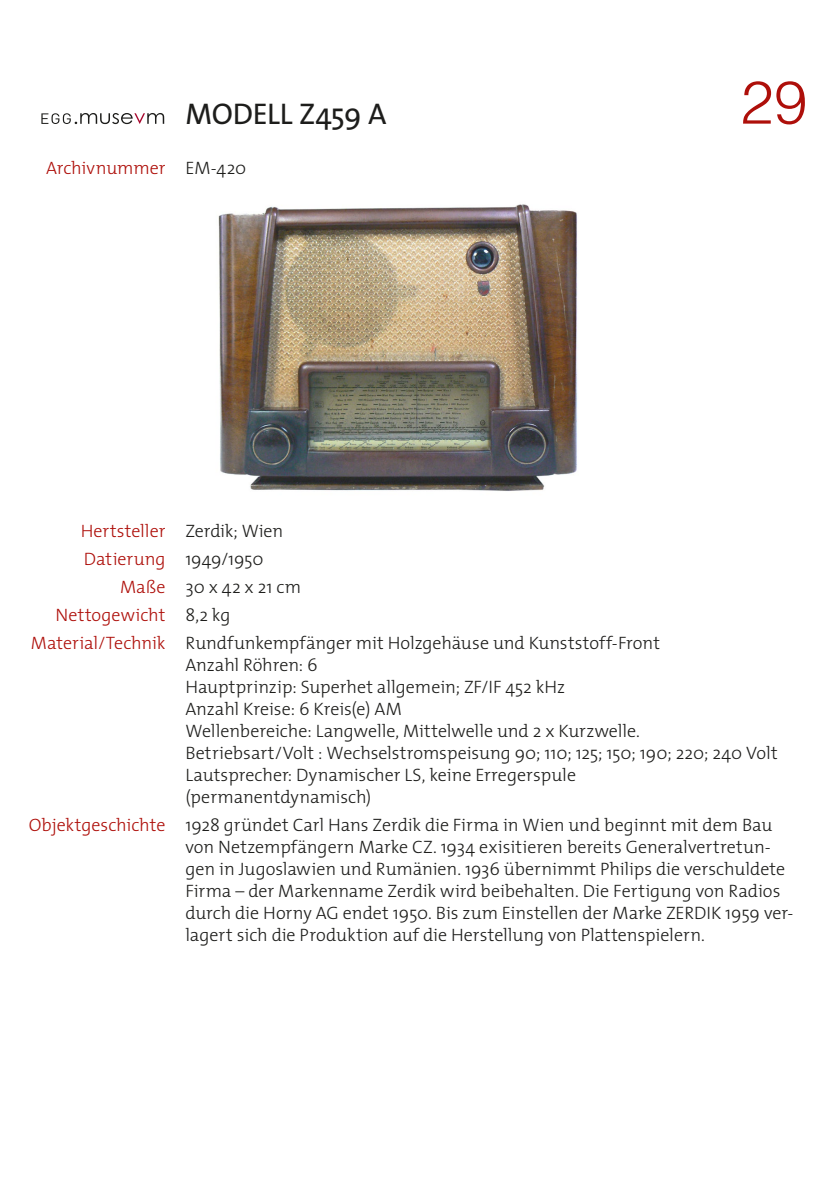
<style>
.page{position:relative;width:840px;height:1191px;background:#fff}
.page>*{position:absolute;margin:0;border:0;box-sizing:border-box;transform-origin:0 0}
.t1{font:300 60px "Helvetica";color:#ae0f0a}
.t2{font:30px "The Mix";letter-spacing:-.01em;color:#1d1d1b}
.t3{font:300 18px/22px "The Mix";letter-spacing:-.005em;color:#1d1d1b}
.t4{font:300 18px/28px "The Mix";color:#ae0f0a;text-align:right}
</style>
<div class="page">
<svg style="left:41px;top:113px;width:123px;height:11px"></svg>
<img style="left:218px;top:204px;width:360px;height:287px">
<p class="t4" style="left:46px;top:153px;width:121px">Archivnummer</p>
<h2 class="t2" style="left:185px;top:89px;width:202px">MODELL Z459 A</h2>
<p class="t3" style="left:185px;top:156px;width:62px">EM-420</p>
<h1 class="t1" style="left:739px;top:51px;width:69px">29</h1>
<p class="t4" style="left:31px;top:516px;width:136px">Hertsteller<br>Datierung<br>Maße<br>Nettogewicht<br>Material/Technik</p>
<p class="t4" style="left:29px;top:810px;width:138px">Objektgeschichte</p>
<p class="t3" style="left:185px;top:516px;width:476px;line-height:28px">Zerdik; Wien<br>1949/1950<br>30 x 42 x 21 cm<br>8,2 kg<br>Rundfunkempfänger mit Holzgehäuse und Kunststoff-Front</p>
<p class="t3" style="left:185px;top:653px;width:593px">Anzahl Röhren: 6<br>Hauptprinzip: Superhet allgemein; ZF/IF 452 kHz<br>Anzahl Kreise: 6 Kreis(e) AM<br>Wellenbereiche: Langwelle, Mittelwelle und 2 x Kurzwelle.<br>Betriebsart/Volt : Wechselstromspeisung 90; 110; 125; 150; 190; 220; 240 Volt Lautsprecher: Dynamischer LS, keine Erregerspule<br>(permanentdynamisch)</p>
<p class="t3" style="left:185px;top:813px;width:609px">1928 gründet Carl Hans Zerdik die Firma in Wien und beginnt mit dem Bau von Netzempfängern Marke CZ. 1934 exisitieren bereits Generalvertretun&shy;gen in Jugoslawien und Rumänien. 1936 übernimmt Philips die verschuldete Firma – der Markenname Zerdik wird beibehalten. Die Fertigung von Radios durch die Horny AG endet 1950. Bis zum Einstellen der Marke ZERDIK 1959 ver&shy;lagert sich die Produktion auf die Herstellung von Plattenspielern.</p>
</div>
